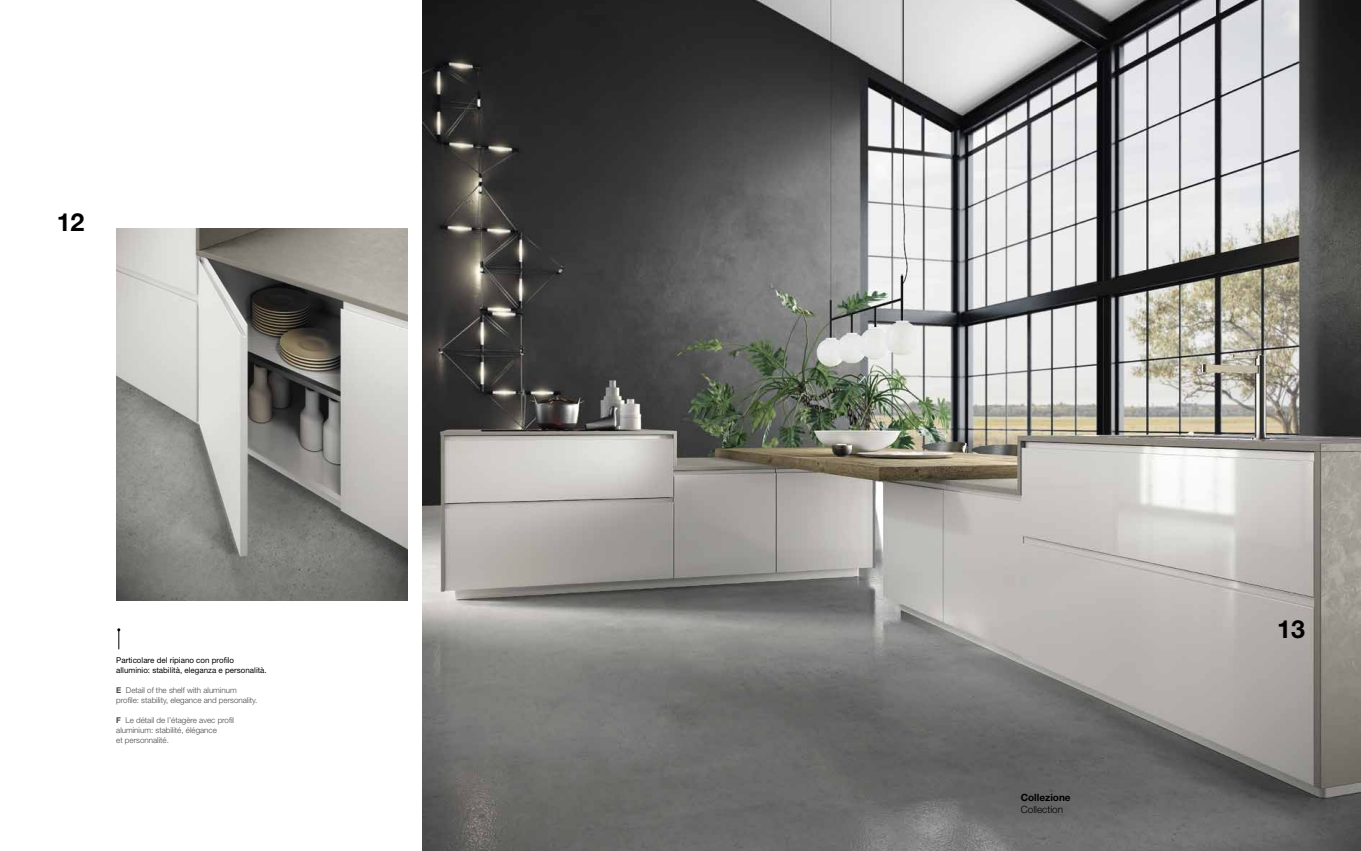
<style>
.page{position:relative;width:1361px;height:851px;background:#fff}
.page>*{position:absolute;margin:0;border:0;box-sizing:border-box;transform-origin:0 0}
.t1{font:700 25px "Helvetica Neue LT Std";color:#000}
.t2{font:700 10px "Helvetica Neue LT Std";color:#000}
.t3{font:300 10px "Helvetica Neue LT Std";color:#000}
.t4{font:300 8px/10px "Helvetica Neue LT Std";color:#484848}
.t5{font:8px/10px "Helvetica Neue LT Std";color:#000}
.s1{font-weight:700}
</style>
<div class="page">
<img style="left:422px;top:0;width:939px;height:850px">
<img style="left:116px;top:229px;width:291px;height:371px">
<svg style="left:117px;top:628px;width:3px;height:21px"></svg>
<h1 class="t1" style="left:57px;top:206px;width:29px">12</h1>
<p class="t5" style="left:116px;top:655px;width:152px">Particolare del ripiano con profilo alluminio: stabilità, eleganza e personalità.</p>
<p class="t4" style="left:116px;top:685px;width:143px"><span class="s1">E</span> Detail of the shelf with aluminum profile: stability, elegance and personality.</p>
<p class="t4" style="left:116px;top:715px;width:119px"><span class="s1">F</span> Le détail de l’étagère avec profil aluminium: stabilité, élégance<br>et personnalité.</p>
<p class="t2" style="left:1020px;top:791px;width:51px">Collezione</p>
<p class="t3" style="left:1020px;top:803px;width:44px">Collection</p>
<h1 class="t1" style="left:1277px;top:613px;width:29px">13</h1>
</div>
